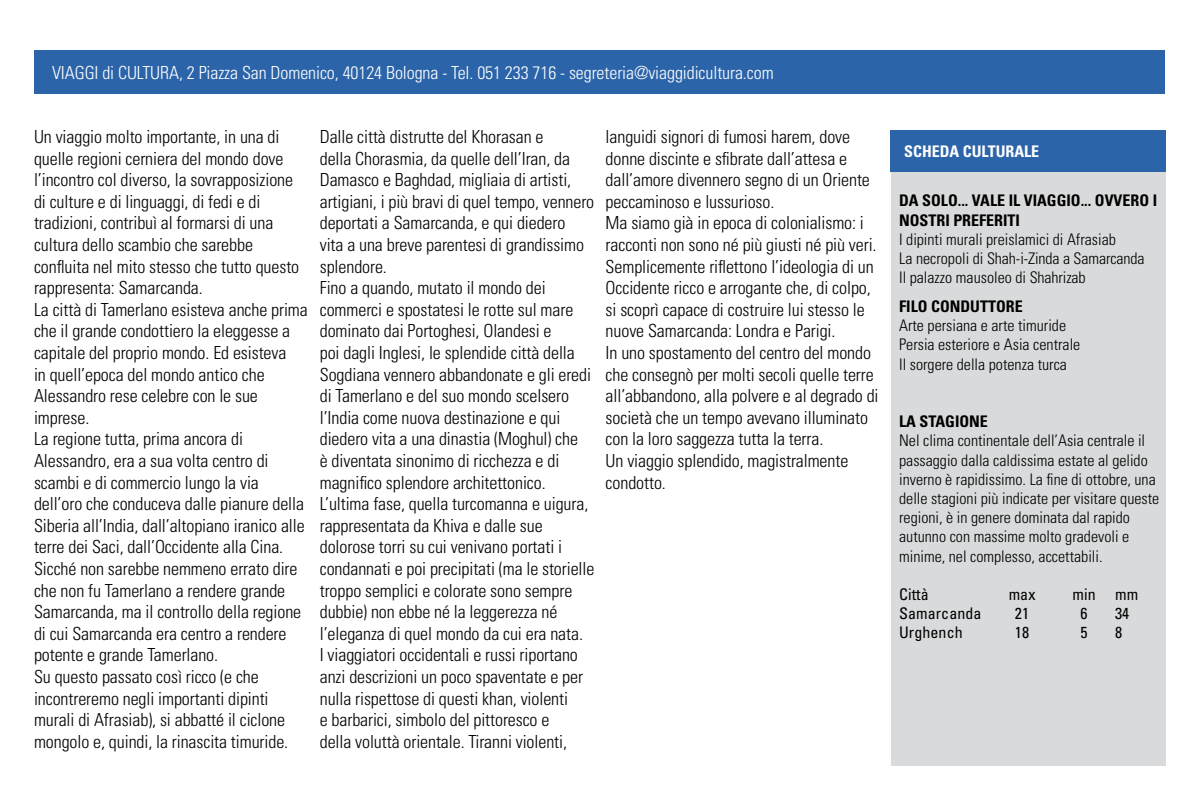
<style>
.page{position:relative;width:1200px;height:800px;background:#fff}
.page>*{position:absolute;margin:0;border:0;box-sizing:border-box;transform-origin:0 0}
.t1{font:300 condensed 18px/21.6px "Univers LT Std";letter-spacing:-.005em;color:#000}
.t2{font:300 condensed 18px "Univers LT Std";letter-spacing:-.005em;color:#fff}
.t3{font:300 condensed 16px/19.2px "Univers LT Std";color:#000}
.t4{font:700 condensed 16px/19.2px "Univers LT Std";color:#000}
.t5{font:condensed 16px "Univers LT Std";letter-spacing:.005em;color:#000}
.t6{font:700 condensed 16px "Univers LT Std";color:#fff}
</style>
<div class="page">
<div style="left:891px;top:130px;width:275px;height:42px;background:#2b64a9"></div>
<div style="left:891px;top:172px;width:275px;height:594px;background:#d9dadb"></div>
<div style="left:34px;top:50px;width:1131px;height:44px;background:#2b64a9"></div>
<p class="t2" style="left:52px;top:61px;width:723px">VIAGGI di CULTURA, 2 Piazza San Domenico, 40124 Bologna - Tel. 051 233 716 - segreteria@viaggidicultura.com</p>
<p class="t1" style="left:34px;top:126px;width:275px">Un viaggio molto importante, in una di quelle regioni cerniera del mondo dove l’incontro col diverso, la sovrapposizione di culture e di linguaggi, di fedi e di tradizioni, contribuì al formarsi di una cultura dello scambio che sarebbe confluita nel mito stesso che tutto questo rappresenta: Samarcanda.<br>La città di Tamerlano esisteva anche prima che il grande condottiero la eleggesse a capitale del proprio mondo. Ed esisteva<br>in quell’epoca del mondo antico che Alessandro rese celebre con le sue imprese.<br>La regione tutta, prima ancora di Alessandro, era a sua volta centro di scambi e di commercio lungo la via dell’oro che conduceva dalle pianure della Siberia all’India, dall’altopiano iranico alle terre dei Saci, dall’Occidente alla Cina.<br>Sicché non sarebbe nemmeno errato dire che non fu Tamerlano a rendere grande Samarcanda, ma il controllo della regione di cui Samarcanda era centro a rendere potente e grande Tamerlano.<br>Su questo passato così ricco (e che incontreremo negli importanti dipinti murali di Afrasiab), si abbatté il ciclone mongolo e, quindi, la rinascita timuride.</p>
<p class="t1" style="left:320px;top:126px;width:276px">Dalle città distrutte del Khorasan e<br>della Chorasmia, da quelle dell’Iran, da Damasco e Baghdad, migliaia di artisti, artigiani, i più bravi di quel tempo, vennero deportati a Samarcanda, e qui diedero<br>vita a una breve parentesi di grandissimo splendore.<br>Fino a quando, mutato il mondo dei commerci e spostatesi le rotte sul mare dominato dai Portoghesi, Olandesi e<br>poi dagli Inglesi, le splendide città della Sogdiana vennero abbandonate e gli eredi di Tamerlano e del suo mondo scelsero l’India come nuova destinazione e qui diedero vita a una dinastia (Moghul) che<br>è diventata sinonimo di ricchezza e di magnifico splendore architettonico.<br>L’ultima fase, quella turcomanna e uigura, rappresentata da Khiva e dalle sue dolorose torri su cui venivano portati i condannati e poi precipitati (ma le storielle troppo semplici e colorate sono sempre dubbie) non ebbe né la leggerezza né l’eleganza di quel mondo da cui era nata.<br>I viaggiatori occidentali e russi riportano anzi descrizioni un poco spaventate e per nulla rispettose di questi khan, violenti<br>e barbarici, simbolo del pittoresco e<br>della voluttà orientale. Tiranni violenti,</p>
<p class="t1" style="left:606px;top:126px;width:274px">languidi signori di fumosi harem, dove donne discinte e sfibrate dall’attesa e dall’amore divennero segno di un Oriente peccaminoso e lussurioso.<br>Ma siamo già in epoca di colonialismo: i racconti non sono né più giusti né più veri.<br>Semplicemente riflettono l’ideologia di un Occidente ricco e arrogante che, di colpo, si scoprì capace di costruire lui stesso le nuove Samarcanda: Londra e Parigi.<br>In uno spostamento del centro del mondo che consegnò per molti secoli quelle terre all’abbandono, alla polvere e al degrado di società che un tempo avevano illuminato con la loro saggezza tutta la terra.<br>Un viaggio splendido, magistralmente condotto.</p>
<p class="t6" style="left:904px;top:141px;width:137px">SCHEDA CULTURALE</p>
<p class="t4" style="left:899px;top:191px;width:260px">DA SOLO... VALE IL VIAGGIO... OVVERO I<br>NOSTRI PREFERITI</p>
<p class="t3" style="left:899px;top:230px;width:247px">I dipinti murali preislamici di Afrasiab<br>La necropoli di Shah-i-Zinda a Samarcanda<br>Il palazzo mausoleo di Shahrizab</p>
<p class="t4" style="left:899px;top:297px;width:125px">FILO CONDUTTORE</p>
<p class="t3" style="left:899px;top:316px;width:183px">Arte persiana e arte timuride<br>Persia esteriore e Asia centrale<br>Il sorgere della potenza turca</p>
<p class="t4" style="left:899px;top:412px;width:90px">LA STAGIONE</p>
<p class="t3" style="left:899px;top:431px;width:262px">Nel clima continentale dell’Asia centrale il passaggio dalla caldissima estate al gelido inverno è rapidissimo. La fine di ottobre, una delle stagioni più indicate per visitare queste regioni, è in genere dominata dal rapido autunno con massime molto gradevoli e minime, nel complesso, accettabili.</p>
<p class="t5" style="left:899px;top:584px;width:31px">Città</p>
<p class="t5" style="left:1009px;top:584px;width:28px">max</p>
<p class="t5" style="left:1072px;top:584px;width:67px">min mm</p>
<p class="t5" style="left:899px;top:603px;width:84px">Samarcanda</p>
<p class="t5" style="left:1015px;top:603px;width:16px">21</p>
<p class="t5" style="left:1081px;top:603px;width:9px">6</p>
<p class="t5" style="left:1115px;top:603px;width:16px">34</p>
<p class="t5" style="left:899px;top:623px;width:65px">Urghench</p>
<p class="t5" style="left:1015px;top:623px;width:16px">18</p>
<p class="t5" style="left:1081px;top:623px;width:9px">5</p>
<p class="t5" style="left:1115px;top:623px;width:9px">8</p>
</div>
